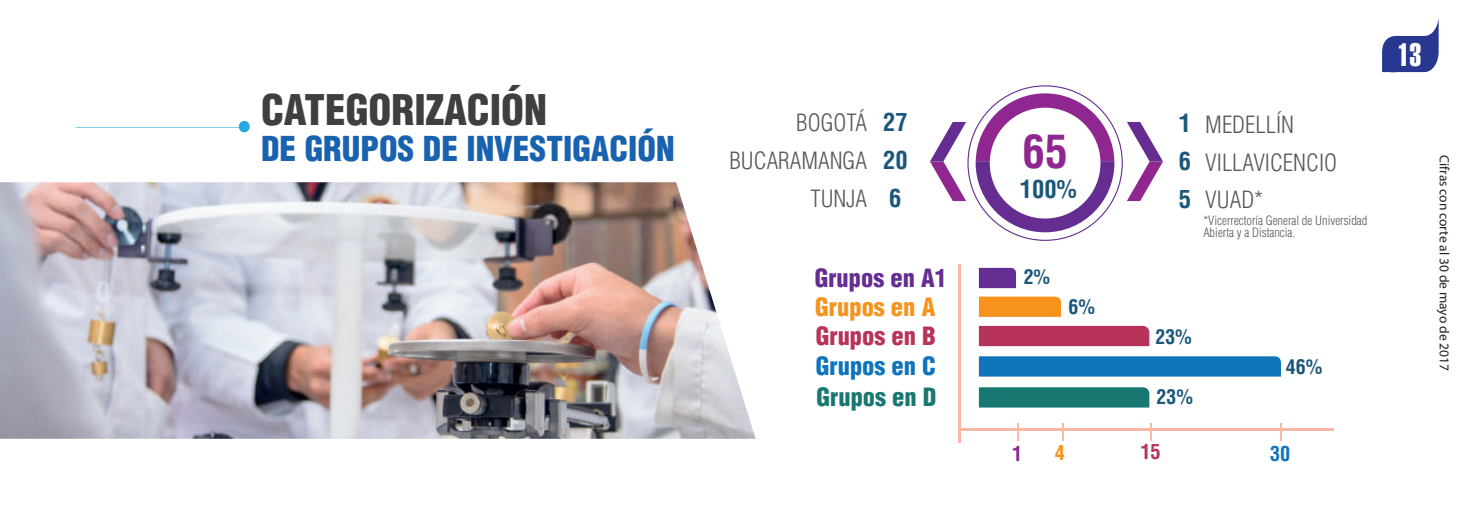
<style>
.page{position:relative;width:1467px;height:511px;background:#fff}
.page>*{position:absolute;margin:0;border:0;box-sizing:border-box;transform-origin:0 0}
.t1{font:700 condensed 45px "Helvetica LT Std";color:#90268f}
.t2{font:900 condensed 41.18px "Helvetica LT Std";color:#3f3f40}
.t3{font:900 condensed 33.52px "Helvetica LT Std";color:#1862af}
.t4{font:31.95px "Helvetica LT Std Extra Comp";color:#fff}
.t5{font:700 condensed 24.53px/38.2px "Helvetica";color:#1b577a;text-align:justify}
.t6{font:900 condensed 24.53px "Helvetica LT Std";color:#652d91}
.t7{font:900 condensed 24.53px "Helvetica LT Std";color:#f7931d}
.t8{font:900 condensed 24.53px "Helvetica LT Std";color:#b7335a}
.t9{font:900 condensed 24.53px "Helvetica LT Std";color:#1074bc}
.t10{font:900 condensed 24.53px "Helvetica LT Std";color:#187771}
.t11{font:300 condensed 23.18px/37.6px "Helvetica LT Std";color:#57585a;text-align:right}
.t12{font:700 condensed 20.25px "Helvetica LT Std";color:#b7335a}
.t13{font:700 condensed 20.25px "Helvetica LT Std";color:#1074bc}
.t14{font:700 condensed 20.25px "Helvetica LT Std";color:#90268f}
.t15{font:700 condensed 20.25px "Helvetica LT Std";color:#f7931d}
.t16{font:700 condensed 19.8px "Helvetica";color:#1b577a}
.t17{font:13.5px "Myriad Pro";color:#231f20}
.t18{font:300 condensed 12.6px/12.6px "Helvetica LT Std";color:#57585a}
</style>
<div class="page">
<svg style="left:1382px;top:18px;width:57px;height:54px"></svg>
<img style="left:0;top:182px;width:756px;height:256px">
<svg style="left:75px;top:121px;width:175px;height:11px"></svg>
<svg style="left:976px;top:93px;width:138px;height:139px"></svg>
<div style="left:990px;top:108px;width:110px;height:110px;background:#fff;border-radius:50%"></div>
<svg style="left:930px;top:122px;width:36px;height:79px"></svg>
<svg style="left:1127px;top:122px;width:36px;height:79px"></svg>
<hr style="left:958px;top:264px;width:2px;height:178px;background:#f15929">
<hr style="left:959px;top:428px;width:374px;height:2px;background:#f15929">
<svg style="left:1017px;top:423px;width:2px;height:17px"></svg>
<svg style="left:1062px;top:423px;width:2px;height:17px"></svg>
<svg style="left:1150px;top:423px;width:2px;height:17px"></svg>
<svg style="left:1280px;top:423px;width:2px;height:17px"></svg>
<svg style="left:979px;top:267px;width:37px;height:21px"></svg>
<div style="left:979px;top:296px;width:82px;height:20px;background:#f7931d"></div>
<div style="left:979px;top:325px;width:170px;height:21px;background:#b7335a"></div>
<div style="left:979px;top:387px;width:170px;height:20px;background:#187771"></div>
<div style="left:979px;top:356px;width:302px;height:20px;background:#1074bc"></div>
<h2 class="t2" style="left:261px;top:83px;width:288px">CATEGORIZACIÓN</h2>
<h3 class="t3" style="left:261px;top:127px;width:415px">DE GRUPOS DE INVESTIGACIÓN</h3>
<h3 class="t11" style="left:729px;top:104px;width:139px">BOGOTÁ<br>BUCARAMANGA<br>TUNJA</h3>
<h3 class="t11" style="left:1205px;top:105px;width:133px;text-align:left">MEDELLÍN<br>VILLAVICENCIO<br>VUAD*</h3>
<h3 class="t5" style="left:883px;top:102px;width:26px">27<br>20<br>6</h3>
<h3 class="t5" style="left:1179px;top:103px;width:14px">1<br>6<br>5</h3>
<h1 class="t1" style="left:1023px;top:123px;width:47px">65</h1>
<h3 class="t5" style="left:1020px;top:169px;width:59px">100%</h3>
<h3 class="t6" style="left:815px;top:262px;width:134px">Grupos en A1</h3>
<h3 class="t7" style="left:815px;top:291px;width:122px">Grupos en A</h3>
<h3 class="t8" style="left:816px;top:320px;width:122px">Grupos en B</h3>
<h3 class="t9" style="left:816px;top:350px;width:122px">Grupos en C</h3>
<h3 class="t10" style="left:817px;top:381px;width:122px">Grupos en D</h3>
<h3 class="t16" style="left:1024px;top:263px;width:28px">2%</h3>
<h3 class="t16" style="left:1069px;top:293px;width:28px">6%</h3>
<h3 class="t14" style="left:1012px;top:440px;width:12px">1</h3>
<h3 class="t15" style="left:1055px;top:440px;width:12px">4</h3>
<p class="t18" style="left:1203px;top:214px;width:165px">*Vicerrectoría General de Universidad<br>Abierta y a Distancia.</p>
<h3 class="t16" style="left:1155px;top:323px;width:38px">23%</h3>
<h3 class="t16" style="left:1157px;top:383px;width:38px">23%</h3>
<h3 class="t12" style="left:1140px;top:439px;width:22px">15</h3>
<h3 class="t16" style="left:1286px;top:354px;width:38px">46%</h3>
<h3 class="t13" style="left:1270px;top:440px;width:22px">30</h3>
<h3 class="t4" style="left:1398px;top:36px;width:25px">13</h3>
<p class="t17" style="left:1453px;top:155px;width:217px;rotate:90deg">Cifras con corte al 30 de mayo de 2017</p>
</div>
